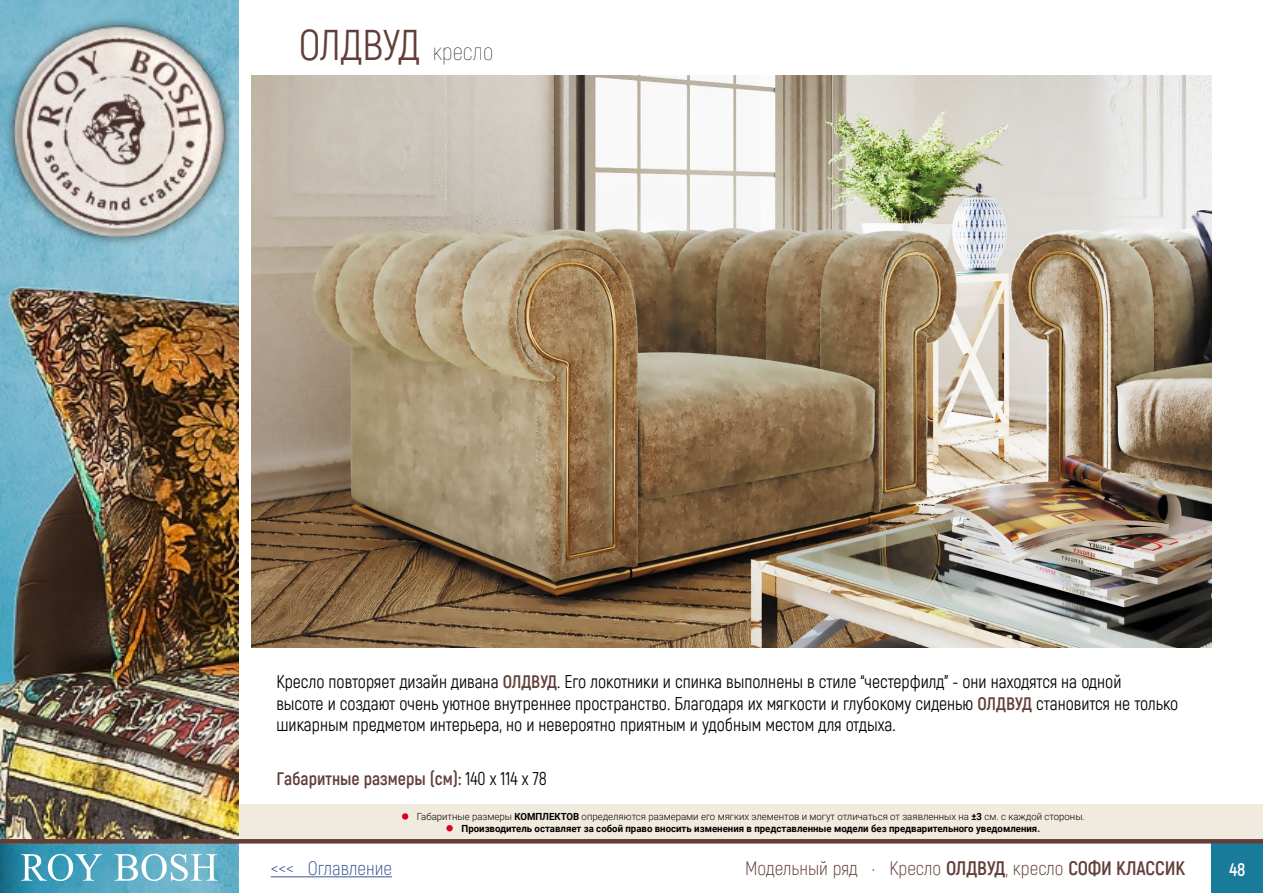
<style>
.page{position:relative;width:1263px;height:893px;background:#fff}
.page>*{position:absolute;margin:0;border:0;box-sizing:border-box;transform-origin:0 0}
.t1{font:42px "Akrobat";color:#623e39}
.t2{font:300 19.5px "Akrobat";color:#623e39}
.t3{font:300 19.5px "Akrobat";color:#3b5696}
.t4{font:18px/21.6px "Akrobat";color:#000}
.t5{font:700 18px "Akrobat";color:#623e39}
.t6{font:700 18px "Akrobat";color:#fff}
.t7{font:700 9.75px/11.9px "Roboto";color:#000;text-align:center}
.s1{font-weight:100;font-size:24px;color:#000}
.s2{font-weight:700;color:#623e39}
.s3{font-weight:400;color:#000}
.s4{font-weight:300}
.s5{font-weight:700}
</style>
<div class="page">
<div style="left:224px;top:804px;width:1038px;height:37px;background:#f1ebdf"></div>
<div style="left:402px;top:813px;width:6px;height:7px;background:#df0023;border-radius:50%"></div>
<div style="left:446px;top:825px;width:7px;height:6px;background:#df0023;border-radius:50%"></div>
<img style="left:252px;top:75px;width:960px;height:572px">
<hr style="left:271px;top:876px;width:121px;height:1px;background:#3b5696">
<img style="left:0;top:0;width:239px;height:893px">
<div style="left:1212px;top:842px;width:51px;height:51px;background:#187b9a"></div>
<hr style="left:0;top:839px;width:1263px;height:4px;background:#623e39">
<svg style="left:21px;top:854px;width:81px;height:27px"></svg>
<svg style="left:115px;top:854px;width:102px;height:27px"></svg>
<h1 class="t1" style="left:299px;top:20px;width:196px">ОЛДВУД <span class="s1">кресло</span></h1>
<p class="t4" style="left:276px;top:671px;width:903px">Кресло повторяет дизайн дивана <span class="s2">ОЛДВУД</span>. Его локотники и спинка выполнены в стиле “честерфилд” - они находятся на одной<br>высоте и создают очень уютное внутреннее пространство. Благодаря их мягкости и глубокому сиденью <span class="s2">ОЛДВУД</span> становится не только шикарным предметом интерьера, но и невероятно приятным и удобным местом для отдыха.</p>
<p class="t5" style="left:276px;top:768px;width:272px">Габаритные размеры (см): <span class="s3">140 х 114 х 78</span></p>
<p class="t7" style="left:417px;top:810px;width:669px"><span class="s4">Габаритные размеры</span> КОМПЛЕКТОВ <span class="s4">определяются размерами его мягких элементов и могут отличаться от заявленных на</span> ±3 <span class="s4">см. с каждой стороны.<br></span>Производитель оставляет за собой право вносить изменения в представленные модели без предварительного уведомления.</p>
<p class="t2" style="left:745px;top:857px;width:442px">Модельный ряд · Кресло <span class="s5">ОЛДВУД</span>, кресло <span class="s5">СОФИ КЛАССИК</span></p>
<p class="t3" style="left:271px;top:857px;width:123px">&lt;&lt;&lt; Оглавление</p>
<p class="t6" style="left:1229px;top:858px;width:18px">48</p>
</div>
